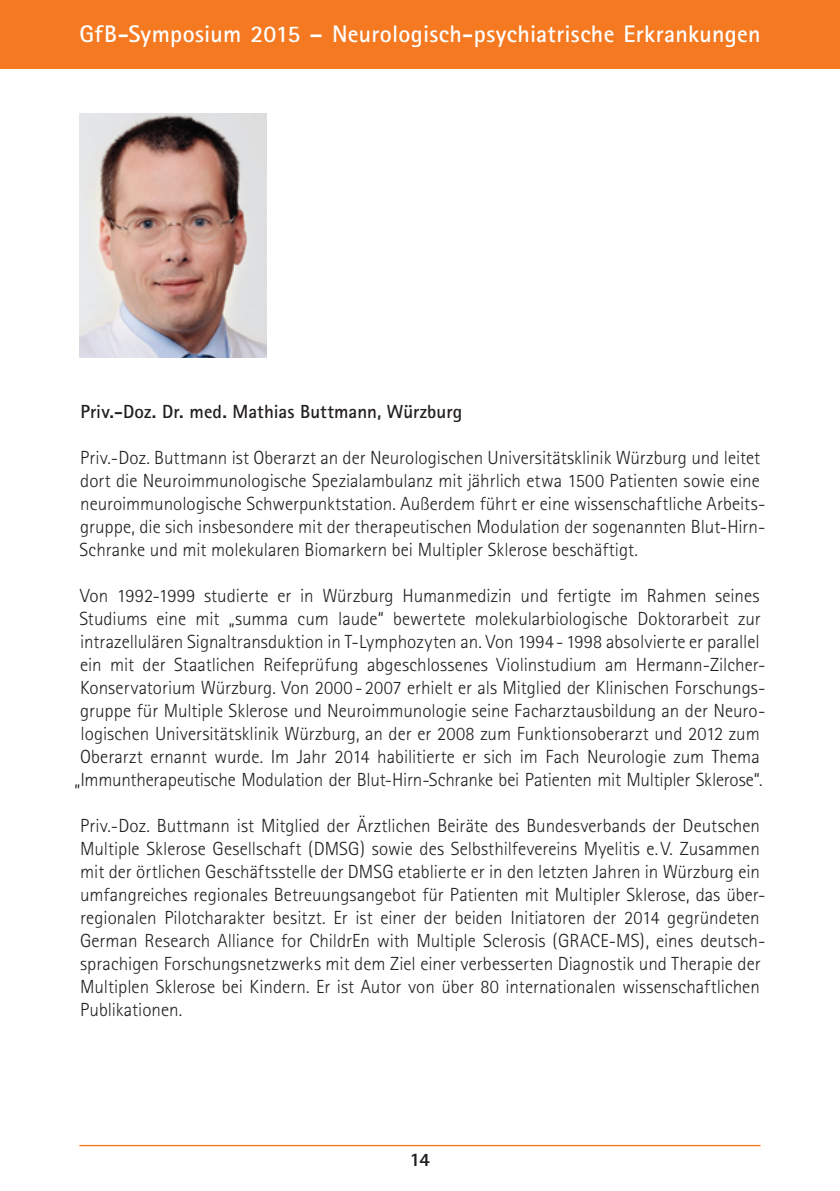
<style>
.page{position:relative;width:840px;height:1191px;background:#fff}
.page>*{position:absolute;margin:0;border:0;box-sizing:border-box;transform-origin:0 0}
.t1{font:700 24px "Rotis Sans Serif";letter-spacing:.01em;color:#fff}
.t2{font:300 19px/23px "Rotis Sans Serif";color:#231f20}
.t3{font:700 19px "Rotis Sans Serif";letter-spacing:.005em;color:#231f20}
.t4{font:800 19px "Rotis Sans Serif";color:#231f20}
</style>
<div class="page">
<div style="left:0;top:0;width:839px;height:68px;background:#f47921"></div>
<hr style="left:79px;top:1144px;width:681px;height:2px;background:#f47921">
<img style="left:79px;top:113px;width:187px;height:244px">
<p class="t1" style="left:79px;top:18px;width:682px">GfB-Symposium 2015 – Neurologisch-psychiatrische Erkrankungen</p>
<p class="t3" style="left:80px;top:399px;width:383px">Priv.-Doz. Dr. med. Mathias Buttmann, Würzburg</p>
<p class="t2" style="left:79px;top:446px;width:687px">Priv.-Doz. Buttmann ist Oberarzt an der Neurologischen Universitätsklinik Würzburg und leitet dort die Neuroimmunologische Spezialambulanz mit jährlich etwa 1500 Patienten sowie eine neuroimmunologische Schwerpunktstation. Außerdem führt er eine wissenschaftliche Arbeits&shy;gruppe, die sich insbesondere mit der therapeutischen Modulation der sogenannten Blut-Hirn-Schranke und mit molekularen Biomarkern bei Multipler Sklerose beschäftigt.</p>
<p class="t2" style="left:74px;top:584px;width:692px;text-align:center">Von 1992-1999 studierte er in Würzburg Humanmedizin und fertigte im Rahmen seines Studiums eine mit „summa cum laude“ bewertete molekularbiologische Doktorarbeit zur intrazellulären Signaltransduktion in T-Lymphozyten an. Von 1994 - 1998 absolvierte er parallel ein mit der Staatlichen Reifeprüfung abgeschlossenes Violinstudium am Hermann-Zilcher-Konservatorium Würzburg. Von 2000 - 2007 erhielt er als Mitglied der Klinischen Forschungs&shy;gruppe für Multiple Sklerose und Neuroimmunologie seine Facharztausbildung an der Neuro&shy;logischen Universitätsklinik Würzburg, an der er 2008 zum Funktionsoberarzt und 2012 zum Oberarzt ernannt wurde. Im Jahr 2014 habilitierte er sich im Fach Neurologie zum Thema „Immuntherapeutische Modulation der Blut-Hirn-Schranke bei Patienten mit Multipler Sklerose“.</p>
<p class="t2" style="left:80px;top:814px;width:686px">Priv.-Doz. Buttmann ist Mitglied der Ärztlichen Beiräte des Bundesverbands der Deutschen Multiple Sklerose Gesellschaft (DMSG) sowie des Selbsthilfevereins Myelitis e.V. Zusammen mit der örtlichen Geschäftsstelle der DMSG etablierte er in den letzten Jahren in Würzburg ein umfangreiches regionales Betreuungsangebot für Patienten mit Multipler Sklerose, das über&shy;regionalen Pilotcharakter besitzt. Er ist einer der beiden Initiatoren der 2014 gegründeten German Research Alliance for ChildrEn with Multiple Sclerosis (GRACE-MS), eines deutsch&shy;sprachigen Forschungsnetzwerks mit dem Ziel einer verbesserten Diagnostik und Therapie der Multiplen Sklerose bei Kindern. Er ist Autor von über 80 internationalen wissenschaftlichen Publikationen.</p>
<p class="t4" style="left:409px;top:1147px;width:22px">14</p>
</div>
